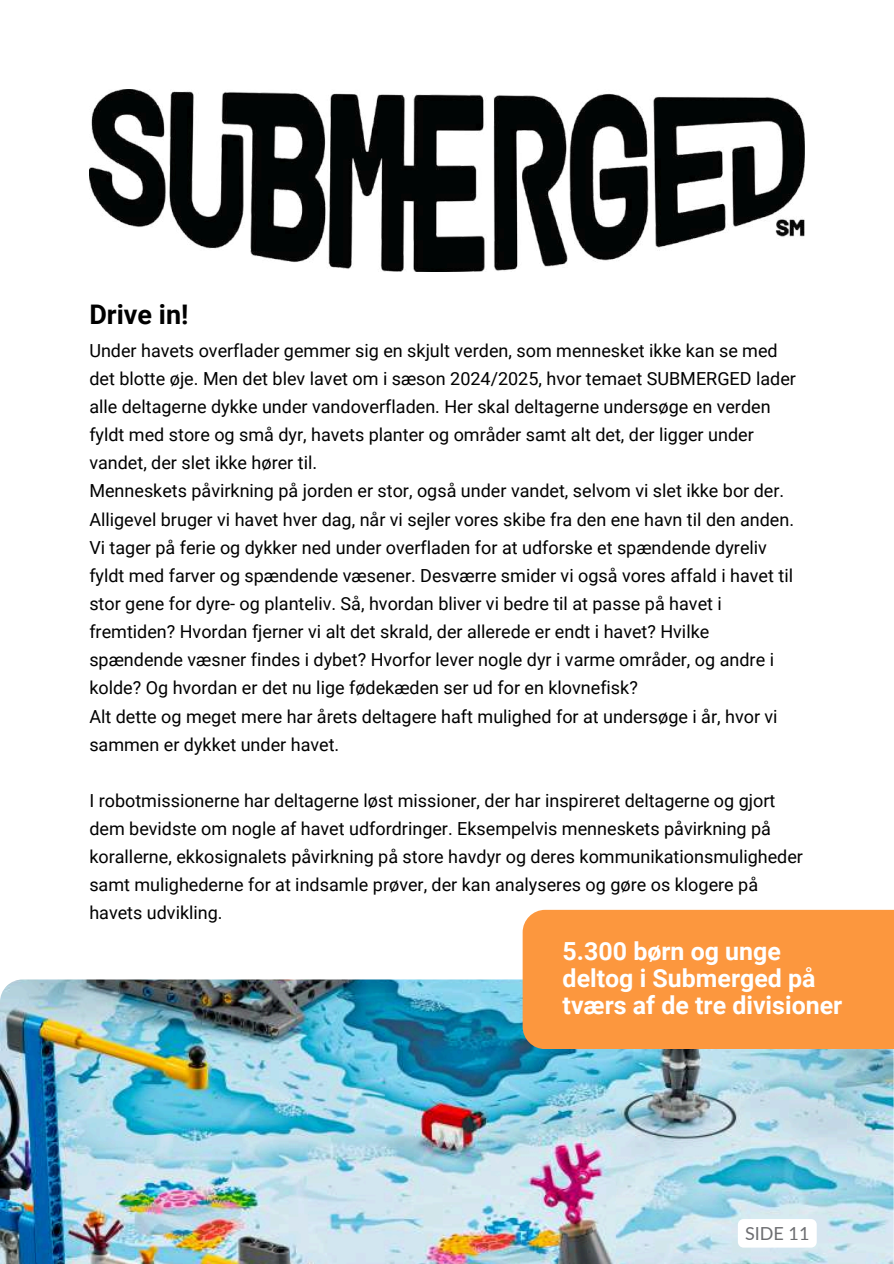
<style>
.page{position:relative;width:894px;height:1264px;background:#fff}
.page>*{position:absolute;margin:0;border:0;box-sizing:border-box;transform-origin:0 0}
.t1{font:700 27px "Roboto";color:#000}
.t2{font:700 24.9px/27px "Roboto";color:#fff}
.t3{font:18px/28.2px "Roboto";color:#000}
.t4{font:18px "Lato";color:#6d6e71}
</style>
<div class="page">
<img style="left:0;top:979px;width:893px;height:284px">
<img style="left:89px;top:89px;width:715px;height:183px">
<div style="left:522px;top:909px;width:371px;height:140px;background:#fc973e"></div>
<svg style="left:737px;top:1218px;width:79px;height:29px"></svg>
<h1 class="t1" style="left:89px;top:299px;width:101px">Drive in!</h1>
<p class="t3" style="left:89px;top:336px;width:708px">Under havets overflader gemmer sig en skjult verden, som mennesket ikke kan se med det blotte øje. Men det blev lavet om i sæson 2024/2025, hvor temaet SUBMERGED lader alle deltagerne dykke under vandoverfladen. Her skal deltagerne undersøge en verden fyldt med store og små dyr, havets planter og områder samt alt det, der ligger under vandet, der slet ikke hører til.<br>Menneskets påvirkning på jorden er stor, også under vandet, selvom vi slet ikke bor der.<br>Alligevel bruger vi havet hver dag, når vi sejler vores skibe fra den ene havn til den anden.<br>Vi tager på ferie og dykker ned under overfladen for at udforske et spændende dyreliv fyldt med farver og spændende væsener. Desværre smider vi også vores affald i havet til stor gene for dyre- og planteliv. Så, hvordan bliver vi bedre til at passe på havet i fremtiden? Hvordan fjerner vi alt det skrald, der allerede er endt i havet? Hvilke spændende væsner findes i dybet? Hvorfor lever nogle dyr i varme områder, og andre i kolde? Og hvordan er det nu lige fødekæden ser ud for en klovnefisk?<br>Alt dette og meget mere har årets deltagere haft mulighed for at undersøge i år, hvor vi sammen er dykket under havet.</p>
<p class="t3" style="left:89px;top:786px;width:715px">I robotmissionerne har deltagerne løst missioner, der har inspireret deltagerne og gjort dem bevidste om nogle af havet udfordringer. Eksempelvis menneskets påvirkning på korallerne, ekkosignalets påvirkning på store havdyr og deres kommunikationsmuligheder samt mulighederne for at indsamle prøver, der kan analyseres og gøre os klogere på havets udvikling.</p>
<h2 class="t2" style="left:562px;top:938px;width:281px">5.300 børn og unge deltog i Submerged på tværs af de tre divisioner</h2>
<p class="t4" style="left:744px;top:1221px;width:66px">SIDE 11</p>
</div>
